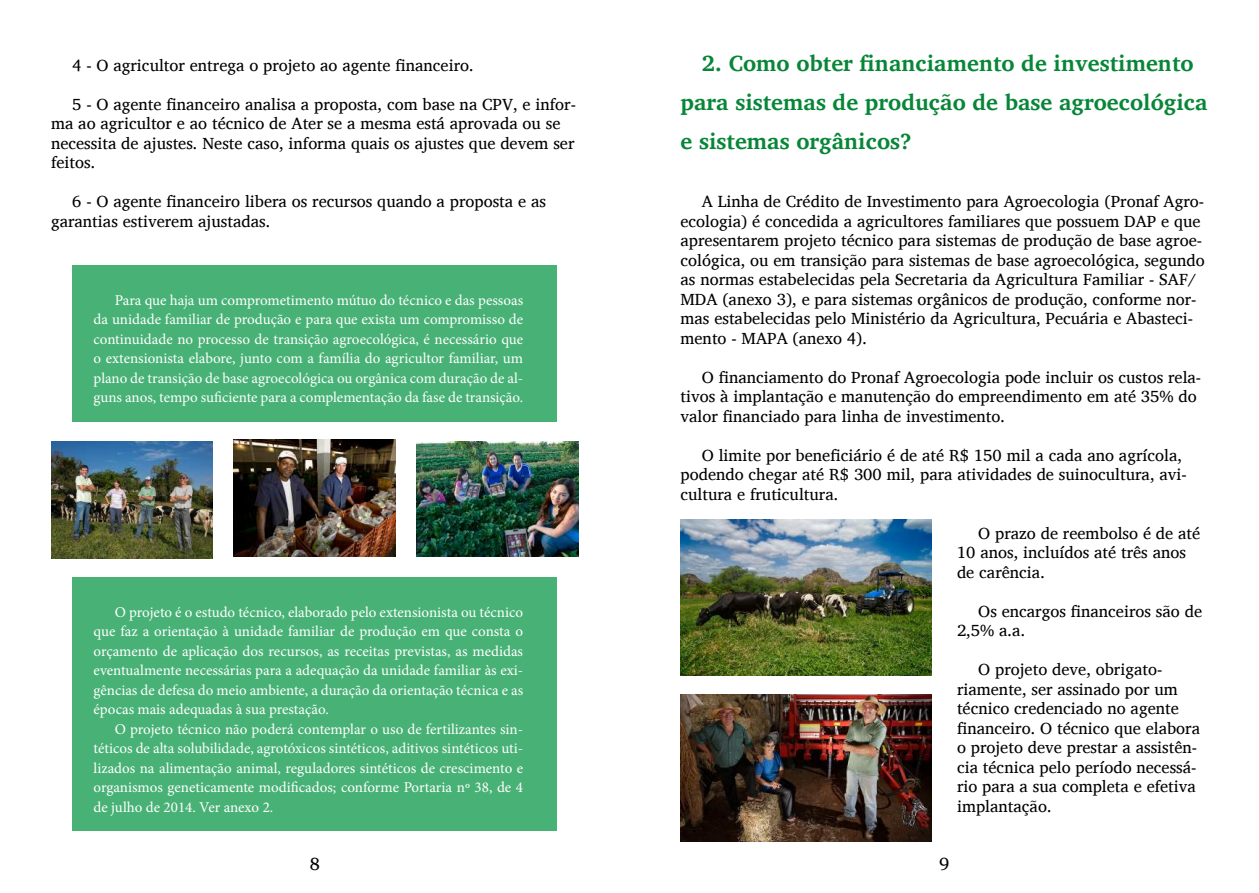
<style>
.page{position:relative;width:1259px;height:893px;background:#fff}
.page>*{position:absolute;margin:0;border:0;box-sizing:border-box;transform-origin:0 0}
.t1{font:700 22.5px/39px "Charis SIL";color:#078638}
.t2{font:18px "Charis SIL";color:#000}
.t3{font:16.5px/19.5px "Charis SIL";color:#000}
.t4{font:15px/19.5px "Minion Pro";color:#fff;text-align:justify}
</style>
<div class="page">
<div style="left:72px;top:266px;width:485px;height:156px;background:#48b276"></div>
<div style="left:72px;top:578px;width:485px;height:253px;background:#48b276"></div>
<img style="left:51px;top:441px;width:162px;height:117px">
<img style="left:417px;top:441px;width:161px;height:116px">
<img style="left:234px;top:440px;width:161px;height:117px">
<img style="left:680px;top:519px;width:251px;height:156px">
<img style="left:680px;top:695px;width:251px;height:147px">
<p class="t3" style="left:72px;top:55px;width:403px">4 - O agricultor entrega o projeto ao agente financeiro.</p>
<p class="t3" style="left:51px;top:94px;width:526px;text-indent:21px">5 - O agente financeiro analisa a proposta, com base na CPV, e infor&shy;ma ao agricultor e ao técnico de Ater se a mesma está aprovada ou se necessita de ajustes. Neste caso, informa quais os ajustes que devem ser feitos.</p>
<p class="t3" style="left:51px;top:192px;width:496px;text-indent:21px">6 - O agente financeiro libera os recursos quando a proposta e as garantias estiverem ajustadas.</p>
<p class="t4" style="left:94px;top:290px;width:431px;text-indent:21px">Para que haja um comprometimento mútuo do técnico e das pessoas da unidade familiar de produção e para que exista um compromisso de continuidade no processo de transição agroecológica, é necessário que o extensionista elabore, junto com a família do agricultor familiar, um plano de transição de base agroecológica ou orgânica com duração de al&shy;guns anos, tempo suficiente para a complementação da fase de transição.</p>
<p class="t4" style="left:94px;top:602px;width:431px;text-indent:21px">O projeto é o estudo técnico, elaborado pelo extensionista ou técnico que faz a orientação à unidade familiar de produção em que consta o orçamento de aplicação dos recursos, as receitas previstas, as medidas eventualmente necessárias para a adequação da unidade familiar às exi&shy;gências de defesa do meio ambiente, a duração da orientação técnica e as épocas mais adequadas à sua prestação.</p>
<p class="t4" style="left:94px;top:719px;width:431px;text-indent:21px">O projeto técnico não poderá contemplar o uso de fertilizantes sin&shy;téticos de alta solubilidade, agrotóxicos sintéticos, aditivos sintéticos uti&shy;lizados na alimentação animal, reguladores sintéticos de crescimento e organismos geneticamente modificados; conforme Portaria nº 38, de 4 de julho de 2014. Ver anexo 2.</p>
<p class="t2" style="left:310px;top:853px;width:12px">8</p>
<h1 class="t1" style="left:680px;top:43px;width:528px;text-indent:21px">2. Como obter financiamento de investimento para sistemas de produção de base agroecológica e sistemas orgânicos?</h1>
<p class="t3" style="left:680px;top:192px;width:526px;text-indent:21px">A Linha de Crédito de Investimento para Agroecologia (Pronaf Agro&shy;ecologia) é concedida a agricultores familiares que possuem DAP e que apresentarem projeto técnico para sistemas de produção de base agroe&shy;cológica, ou em transição para sistemas de base agroecológica, segundo as normas estabelecidas pela Secretaria da Agricultura Familiar - SAF/ MDA (anexo 3), e para sistemas orgânicos de produção, conforme nor&shy;mas estabelecidas pelo Ministério da Agricultura, Pecuária e Abasteci&shy;mento - MAPA (anexo 4).</p>
<p class="t3" style="left:680px;top:367px;width:522px;text-indent:21px">O financiamento do Pronaf Agroecologia pode incluir os custos rela&shy;tivos à implantação e manutenção do empreendimento em até 35% do valor financiado para linha de investimento.</p>
<p class="t3" style="left:680px;top:445px;width:508px;text-indent:21px">O limite por beneficiário é de até R$ 150 mil a cada ano agrícola, podendo chegar até R$ 300 mil, para atividades de suinocultura, avi&shy;cultura e fruticultura.</p>
<p class="t3" style="left:957px;top:523px;width:245px;text-indent:21px">O prazo de reembolso é de até<br>10 anos, incluídos até três anos de carência.</p>
<p class="t3" style="left:957px;top:601px;width:246px;text-indent:21px">Os encargos financeiros são de<br>2,5% a.a.</p>
<p class="t3" style="left:957px;top:660px;width:245px;text-indent:21px">O projeto deve, obrigato&shy;riamente, ser assinado por um técnico credenciado no agente financeiro. O técnico que elabora o projeto deve prestar a assistên&shy;cia técnica pelo período necessá&shy;rio para a sua completa e efetiva implantação.</p>
<p class="t2" style="left:939px;top:853px;width:12px">9</p>
</div>
